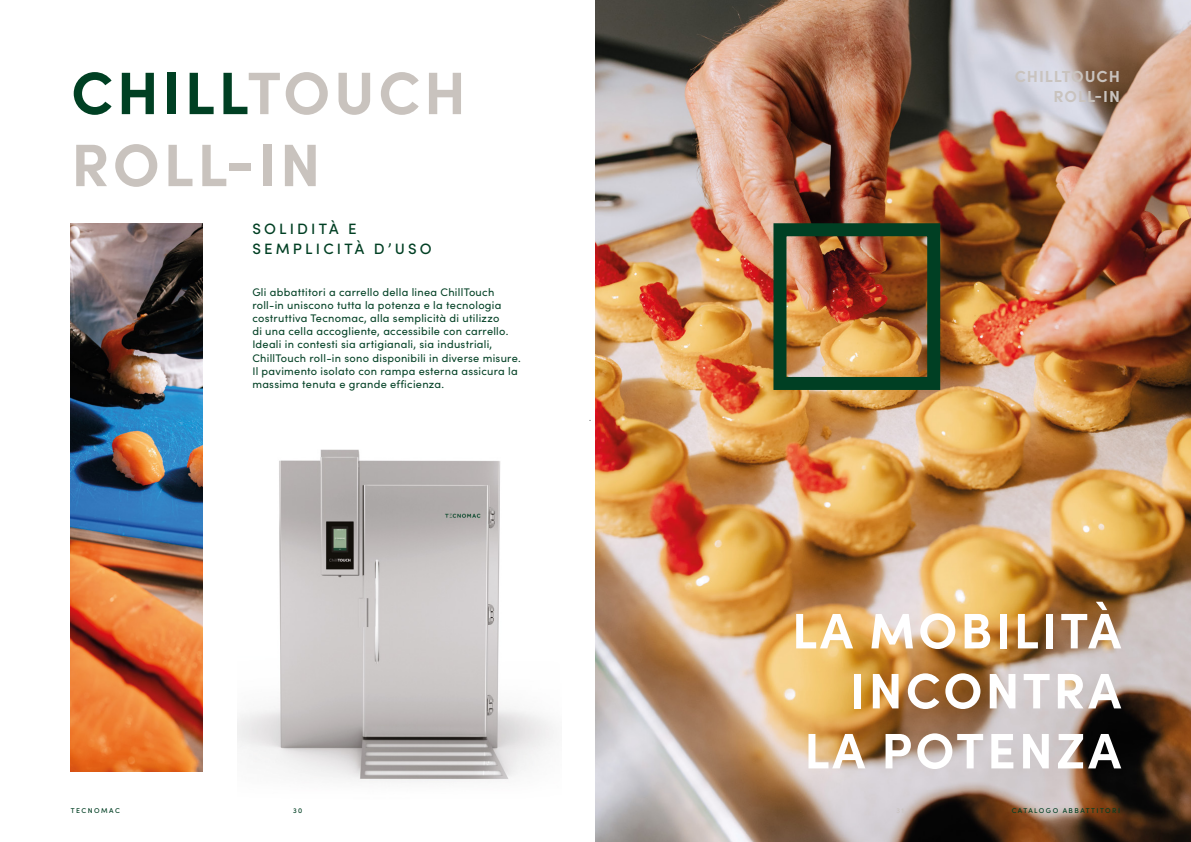
<style>
.page{position:relative;width:1191px;height:842px;background:#fff}
.page>*{position:absolute;margin:0;border:0;box-sizing:border-box;transform-origin:0 0}
.t1{font:700 60px/72px "Sofia Pro";letter-spacing:.06em;color:#c9c3be}
.t2{font:700 50px/60px "Sofia Pro";letter-spacing:.06em;color:#fff;text-align:right}
.t3{font:700 16px/19.2px "Sofia Pro";letter-spacing:.06em;color:#c9c3be;text-align:right}
.t4{font:500 15px/20px "Sofia Pro";letter-spacing:.21em;color:#003f23}
.t5{font:11px/13.2px "Sofia Pro";letter-spacing:.025em;color:#003f23}
.t6{font:500 7px "Sofia Pro";letter-spacing:.21em;color:#003f23}
.s1{color:#004023}
</style>
<div class="page">
<img style="left:71px;top:223px;width:132px;height:548px">
<img style="left:595px;top:0;width:596px;height:842px">
<img style="left:767px;top:217px;width:179px;height:179px">
<img style="left:237px;top:449px;width:317px;height:333px">
<h1 class="t1" style="left:71px;top:52px;width:396px"><span class="s1">CHILL</span>TOUCH<br>ROLL-IN</h1>
<h3 class="t4" style="left:252px;top:218px;width:181px">SOLIDITÀ E<br>SEMPLICITÀ D’USO</h3>
<p class="t5" style="left:252px;top:285px;width:270px">Gli abbattitori a carrello della linea ChillTouch roll-in uniscono tutta la potenza e la tecnologia costruttiva Tecnomac, alla semplicità di utilizzo<br>di una cella accogliente, accessibile con carrello.<br>Ideali in contesti sia artigianali, sia industriali, ChillTouch roll-in sono disponibili in diverse misure.<br>Il pavimento isolato con rampa esterna assicura la massima tenuta e grande efficienza.</p>
<p class="t6" style="left:71px;top:805px;width:50px">TECNOMAC</p>
<p class="t6" style="left:293px;top:805px;width:11px">30</p>
<h3 class="t3" style="left:1014px;top:66px;width:107px">CHILLTOUCH<br>ROLL-IN</h3>
<h2 class="t2" style="left:792px;top:597px;width:330px">LA MOBILITÀ<br>INCONTRA<br>LA POTENZA</h2>
<p class="t6" style="left:1011px;top:805px;width:110px">CATALOGO ABBATTITORI</p>
</div>
